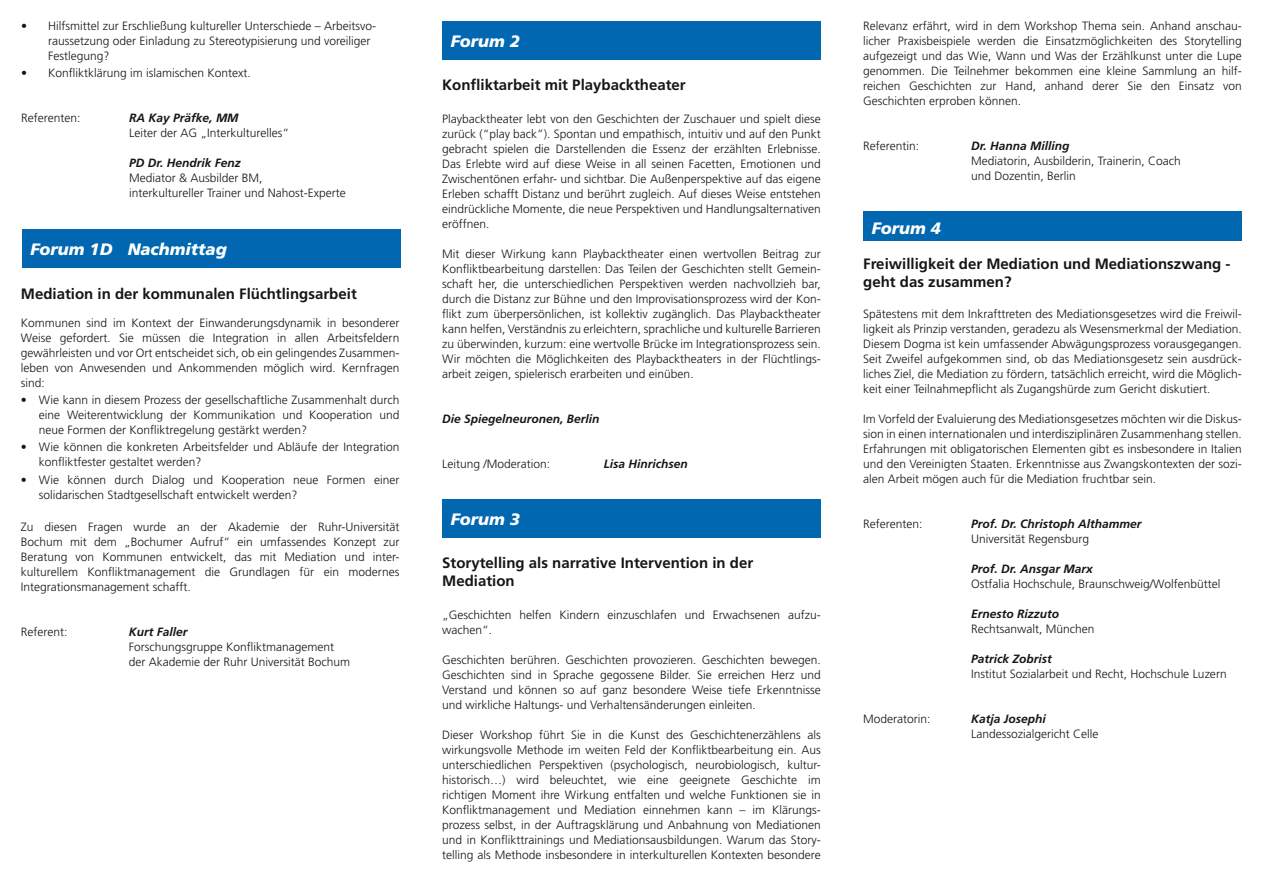
<style>
.page{position:relative;width:1263px;height:893px;background:#fff}
.page>*{position:absolute;margin:0;border:0;box-sizing:border-box;transform-origin:0 0}
.t1{font:italic 900 16.5px "Frutiger";color:#fff}
.t2{font:700 15px/18px "Frutiger";color:#151616}
.t3{font:300 12px/15px "Frutiger";color:#151616;text-align:justify}
.t4{font:italic 700 12px "Frutiger";color:#151616}
</style>
<div class="page">
<div style="left:22px;top:230px;width:378px;height:38px;background:#0067b0"></div>
<div style="left:442px;top:500px;width:379px;height:38px;background:#0067b0"></div>
<div style="left:442px;top:21px;width:379px;height:39px;background:#0067b0"></div>
<div style="left:863px;top:212px;width:379px;height:29px;background:#0067b0"></div>
<p class="t3" style="left:48px;top:18px;width:329px;text-align:left;text-indent:-27px">• Hilfsmittel zur Erschließung kultureller Unterschiede – Arbeitsvo&shy;raussetzung oder Einladung zu Stereotypisierung und voreiliger<br>Festlegung?</p>
<p class="t3" style="left:21px;top:66px;width:231px">• Konfliktklärung im islamischen Kontext.</p>
<p class="t3" style="left:21px;top:111px;width:61px">Referenten:</p>
<p class="t4" style="left:129px;top:111px;width:111px">RA Kay Präfke, MM</p>
<p class="t3" style="left:129px;top:126px;width:161px">Leiter der AG „Interkulturelles“</p>
<p class="t4" style="left:129px;top:156px;width:113px">PD Dr. Hendrik Fenz</p>
<p class="t3" style="left:129px;top:171px;width:218px">Mediator &amp; Ausbilder BM,<br>interkultureller Trainer und Nahost-Experte</p>
<h1 class="t1" style="left:30px;top:240px;width:198px">Forum 1D Nachmittag</h1>
<p class="t2" style="left:21px;top:285px;width:337px">Mediation in der kommunalen Flüchtlingsarbeit</p>
<p class="t3" style="left:21px;top:316px;width:380px">Kommunen sind im Kontext der Einwanderungsdynamik in besonderer Weise gefordert. Sie müssen die Integration in allen Arbeitsfeldern gewährleisten und vor Ort entscheidet sich, ob ein gelingendes Zusammen&shy;leben von Anwesenden und Ankommenden möglich wird. Kernfragen sind:</p>
<p class="t3" style="left:39px;top:393px;width:362px;text-indent:-18px">• Wie kann in diesem Prozess der gesellschaftliche Zusammenhalt durch eine Weiterentwicklung der Kommunikation und Kooperation und neue Formen der Konfliktregelung gestärkt werden?</p>
<p class="t3" style="left:39px;top:440px;width:362px;text-indent:-18px">• Wie können die konkreten Arbeitsfelder und Abläufe der Integration konfliktfester gestaltet werden?</p>
<p class="t3" style="left:39px;top:472px;width:362px;text-indent:-18px">• Wie können durch Dialog und Kooperation neue Formen einer solidarischen Stadtgesellschaft entwickelt werden?</p>
<p class="t3" style="left:21px;top:519px;width:380px">Zu diesen Fragen wurde an der Akademie der Ruhr-Universität Bochum mit dem „Bochumer Aufruf“ ein umfassendes Konzept zur Beratung von Kommunen entwickelt, das mit Mediation und inter&shy;kulturellem Konfliktmanagement die Grundlagen für ein modernes Integrationsmanagement schafft.</p>
<p class="t3" style="left:21px;top:624px;width:48px">Referent:</p>
<p class="t4" style="left:129px;top:624px;width:60px">Kurt Faller</p>
<p class="t3" style="left:129px;top:639px;width:223px">Forschungsgruppe Konfliktmanagement der Akademie der Ruhr Universität Bochum</p>
<h1 class="t1" style="left:451px;top:31px;width:71px">Forum 2</h1>
<p class="t2" style="left:442px;top:76px;width:245px">Konfliktarbeit mit Playbacktheater</p>
<p class="t3" style="left:442px;top:111px;width:380px">Playbacktheater lebt von den Geschichten der Zuschauer und spielt diese zurück (“play back”). Spontan und empathisch, intuitiv und auf den Punkt gebracht spielen die Darstellenden die Essenz der erzählten Erlebnisse.<br>Das Erlebte wird auf diese Weise in all seinen Facetten, Emotionen und Zwischentönen erfahr- und sichtbar. Die Außenperspektive auf das eigene Erleben schafft Distanz und berührt zugleich. Auf dieses Weise entstehen eindrückliche Momente, die neue Perspektiven und Handlungsalternativen eröffnen.</p>
<p class="t3" style="left:442px;top:246px;width:380px">Mit dieser Wirkung kann Playbacktheater einen wertvollen Beitrag zur Konfliktbearbeitung darstellen: Das Teilen der Geschichten stellt Gemein&shy;schaft her, die unterschiedlichen Perspektiven werden nachvollzieh bar, durch die Distanz zur Bühne und den Improvisationsprozess wird der Kon&shy;flikt zum überpersönlichen, ist kollektiv zugänglich. Das Playbacktheater kann helfen, Verständnis zu erleichtern, sprachliche und kulturelle Barrieren zu überwinden, kurzum: eine wertvolle Brücke im Integrationsprozess sein.<br>Wir möchten die Möglichkeiten des Playbacktheaters in der Flüchtlings&shy;arbeit zeigen, spielerisch erarbeiten und einüben.</p>
<p class="t4" style="left:442px;top:412px;width:159px">Die Spiegelneuronen, Berlin</p>
<p class="t3" style="left:442px;top:456px;width:110px">Leitung /Moderation:</p>
<p class="t4" style="left:604px;top:457px;width:85px">Lisa Hinrichsen</p>
<h1 class="t1" style="left:451px;top:510px;width:71px">Forum 3</h1>
<p class="t2" style="left:442px;top:554px;width:312px">Storytelling als narrative Intervention in der<br>Mediation</p>
<p class="t3" style="left:442px;top:608px;width:380px">„Geschichten helfen Kindern einzuschlafen und Erwachsenen aufzu&shy;wachen“.</p>
<p class="t3" style="left:442px;top:653px;width:380px">Geschichten berühren. Geschichten provozieren. Geschichten bewegen.<br>Geschichten sind in Sprache gegossene Bilder. Sie erreichen Herz und Verstand und können so auf ganz besondere Weise tiefe Erkenntnisse und wirkliche Haltungs- und Verhaltensänderungen einleiten.</p>
<p class="t3" style="left:442px;top:728px;width:380px">Dieser Workshop führt Sie in die Kunst des Geschichtenerzählens als wirkungsvolle Methode im weiten Feld der Konfliktbearbeitung ein. Aus unterschiedlichen Perspektiven (psychologisch, neurobiologisch, kultur&shy;historisch…) wird beleuchtet, wie eine geeignete Geschichte im richtigen Moment ihre Wirkung entfalten und welche Funktionen sie in Konfliktmanagement und Mediation einnehmen kann – im Klärungs&shy;prozess selbst, in der Auftragsklärung und Anbahnung von Mediationen und in Konflikttrainings und Mediationsausbildungen. Warum das Story&shy;telling als Methode insbesondere in interkulturellen Kontexten besondere</p>
<p class="t3" style="left:863px;top:19px;width:380px">Relevanz erfährt, wird in dem Workshop Thema sein. Anhand anschau&shy;licher Praxisbeispiele werden die Einsatzmöglichkeiten des Storytelling aufgezeigt und das Wie, Wann und Was der Erzählkunst unter die Lupe genommen. Die Teilnehmer bekommen eine kleine Sammlung an hilf&shy;reichen Geschichten zur Hand, anhand derer Sie den Einsatz von Geschichten erproben können.</p>
<p class="t3" style="left:863px;top:139px;width:57px">Referentin:</p>
<p class="t4" style="left:971px;top:139px;width:100px">Dr. Hanna Milling</p>
<p class="t3" style="left:971px;top:154px;width:211px">Mediatorin, Ausbilderin, Trainerin, Coach und Dozentin, Berlin</p>
<h1 class="t1" style="left:872px;top:219px;width:71px">Forum 4</h1>
<p class="t2" style="left:863px;top:255px;width:369px">Freiwilligkeit der Mediation und Mediationszwang - geht das zusammen?</p>
<p class="t3" style="left:863px;top:306px;width:380px">Spätestens mit dem Inkrafttreten des Mediationsgesetzes wird die Freiwil&shy;ligkeit als Prinzip verstanden, geradezu als Wesensmerkmal der Mediation.<br>Diesem Dogma ist kein umfassender Abwägungsprozess vorausgegangen.<br>Seit Zweifel aufgekommen sind, ob das Mediationsgesetz sein ausdrück&shy;liches Ziel, die Mediation zu fördern, tatsächlich erreicht, wird die Möglich&shy;keit einer Teilnahmepflicht als Zugangshürde zum Gericht diskutiert.</p>
<p class="t3" style="left:863px;top:411px;width:380px">Im Vorfeld der Evaluierung des Mediationsgesetzes möchten wir die Diskus&shy;sion in einen internationalen und interdisziplinären Zusammenhang stellen.<br>Erfahrungen mit obligatorischen Elementen gibt es insbesondere in Italien und den Vereinigten Staaten. Erkenntnisse aus Zwangskontexten der sozi&shy;alen Arbeit mögen auch für die Mediation fruchtbar sein.</p>
<p class="t3" style="left:863px;top:516px;width:61px">Referenten:</p>
<p class="t4" style="left:971px;top:516px;width:172px">Prof. Dr. Christoph Althammer</p>
<p class="t3" style="left:971px;top:531px;width:120px">Universität Regensburg</p>
<p class="t4" style="left:971px;top:561px;width:123px">Prof. Dr. Ansgar Marx</p>
<p class="t3" style="left:971px;top:576px;width:251px">Ostfalia Hochschule, Braunschweig/Wolfenbüttel</p>
<p class="t4" style="left:971px;top:606px;width:90px">Ernesto Rizzuto</p>
<p class="t3" style="left:971px;top:621px;width:125px">Rechtsanwalt, München</p>
<p class="t4" style="left:971px;top:651px;width:82px">Patrick Zobrist</p>
<p class="t3" style="left:971px;top:666px;width:257px">Institut Sozialarbeit und Recht, Hochschule Luzern</p>
<p class="t3" style="left:863px;top:711px;width:69px">Moderatorin:</p>
<p class="t4" style="left:971px;top:711px;width:76px">Katja Josephi</p>
<p class="t3" style="left:971px;top:726px;width:129px">Landessozialgericht Celle</p>
</div>
